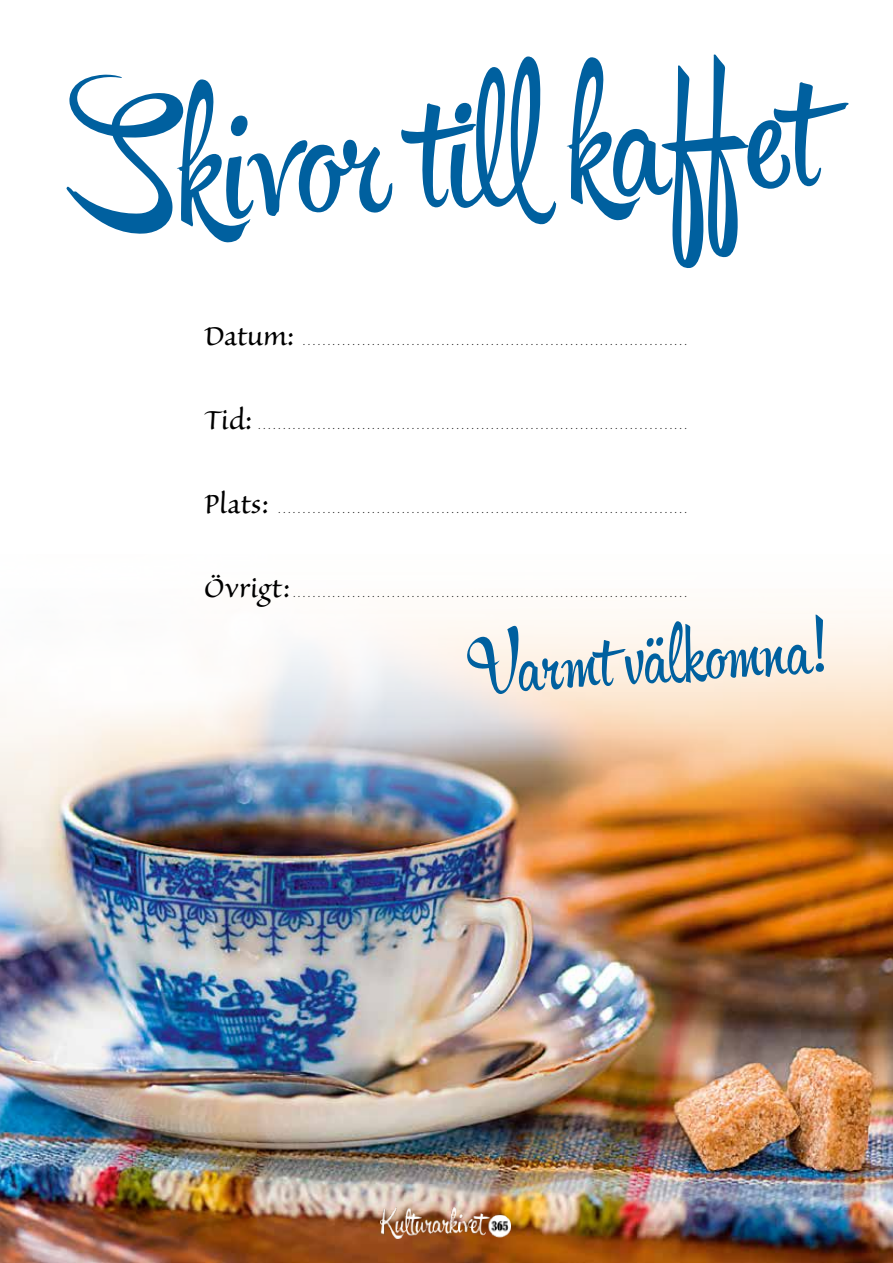
<style>
.page{position:relative;width:893px;height:1263px;background:#fff}
.page>*{position:absolute;margin:0;border:0;box-sizing:border-box;transform-origin:0 0}
.t1{font:153.75px "Hipster Script Pro";color:#00609f}
.t2{font:68.1px "Hipster Script Pro";color:#00609f}
.t3{font:34.35px "Sanvito Pro";color:#000}
.t4{font:10.5px "Sanvito Pro";color:#000}
</style>
<div class="page">
<img style="left:0;top:610px;width:893px;height:653px">
<img style="left:380px;top:1207px;width:131px;height:31px">
<h1 class="t1" style="left:76px;top:77px;width:741px;rotate:-3deg">Skivor till kaffet</h1>
<h3 class="t3" style="left:204px;top:318px;width:91px">Datum:</h3>
<p class="t4" style="left:303px;top:337px;width:385px">..............................................................................</p>
<h3 class="t3" style="left:204px;top:402px;width:49px">Tid:</h3>
<p class="t4" style="left:259px;top:421px;width:430px">.......................................................................................</p>
<h3 class="t3" style="left:204px;top:486px;width:65px">Plats:</h3>
<p class="t4" style="left:278px;top:505px;width:410px">...................................................................................</p>
<h3 class="t3" style="left:204px;top:570px;width:87px">Övrigt:</h3>
<p class="t4" style="left:293px;top:589px;width:395px">................................................................................</p>
<h2 class="t2" style="left:466px;top:627px;width:364px;rotate:-3deg">Varmt välkomna!</h2>
</div>
